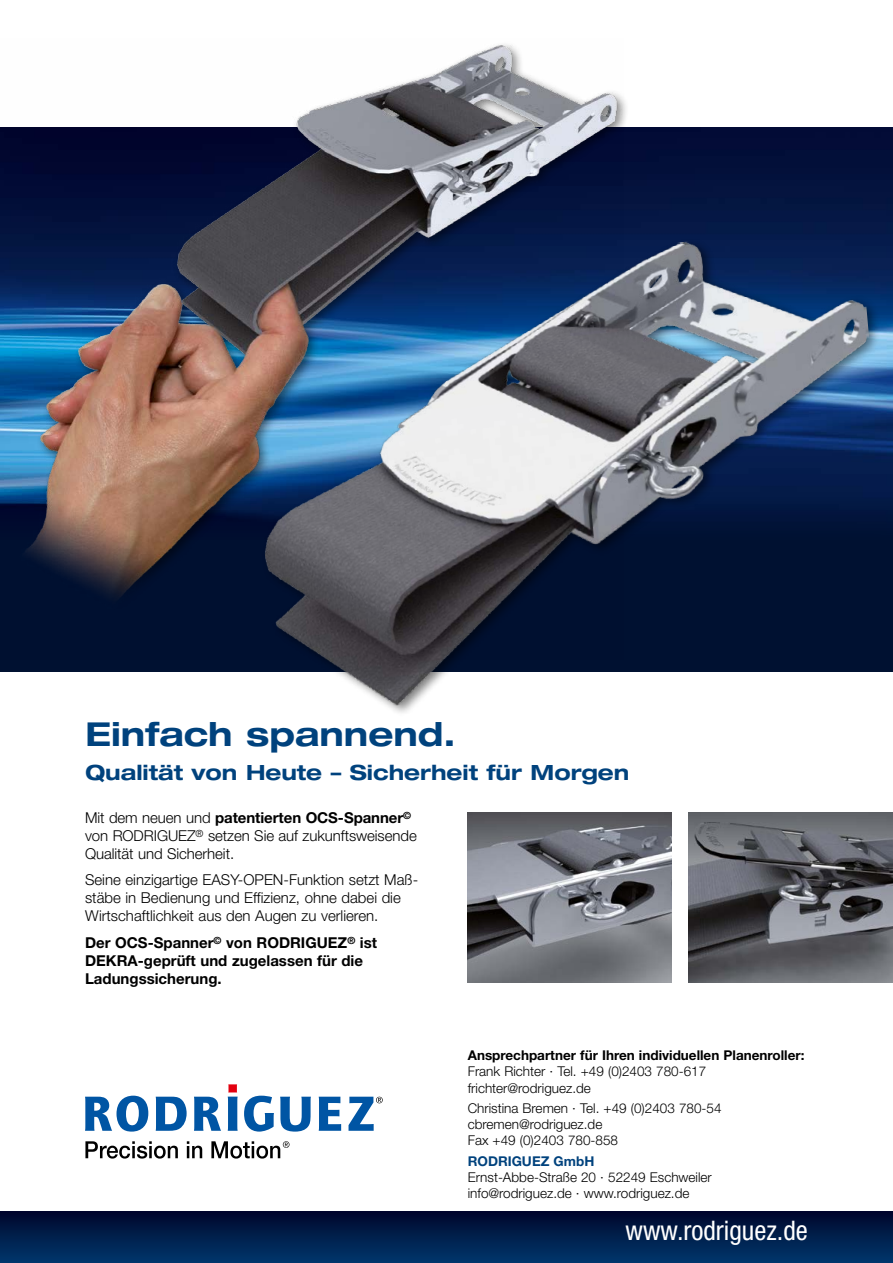
<style>
.page{position:relative;width:893px;height:1263px;background:#fff}
.page>*{position:absolute;margin:0;border:0;box-sizing:border-box;transform-origin:0 0}
.t1{font:700 expanded 33px "Helvetica Neue LT Std";color:#00427d}
.t2{font:condensed 27px "Helvetica Neue LT Std";color:#fff}
.t3{font:700 expanded 21px "Helvetica Neue LT Std";color:#00427d}
.t4{font:300 15px/18px "Helvetica Neue LT Std";color:#000}
.t5{font:700 15px/18px "Helvetica Neue LT Std";color:#000}
.t6{font:300 13.5px/16.2px "Helvetica Neue LT Std";color:#000}
.t7{font:700 13.5px "Helvetica Neue LT Std";color:#000}
.t8{font:700 13.5px "Helvetica Neue LT Std";color:#00427d}
.s1{font-weight:700}
</style>
<div class="page">
<img style="left:630px;top:128px;width:263px;height:99px">
<img style="left:0;top:44px;width:624px;height:616px">
<img style="left:241px;top:227px;width:652px;height:486px">
<svg style="left:85px;top:1096px;width:63px;height:35px"></svg>
<svg style="left:156px;top:1097px;width:31px;height:34px"></svg>
<svg style="left:194px;top:1097px;width:27px;height:34px"></svg>
<svg style="left:228px;top:1084px;width:10px;height:47px"></svg>
<svg style="left:244px;top:1096px;width:30px;height:35px"></svg>
<svg style="left:280px;top:1097px;width:31px;height:34px"></svg>
<svg style="left:319px;top:1097px;width:22px;height:34px"></svg>
<svg style="left:349px;top:1097px;width:34px;height:34px"></svg>
<svg style="left:85px;top:1141px;width:93px;height:17px"></svg>
<svg style="left:187px;top:1141px;width:15px;height:17px"></svg>
<svg style="left:211px;top:1141px;width:78px;height:17px"></svg>
<div style="left:0;top:1212px;width:893px;height:51px;background:linear-gradient(to bottom,#00072c,#00386d)"></div>
<img style="left:468px;top:812px;width:204px;height:170px">
<img style="left:689px;top:812px;width:204px;height:170px">
<h1 class="t1" style="left:85px;top:714px;width:372px">Einfach spannend.</h1>
<h3 class="t3" style="left:85px;top:759px;width:545px">Qualität von Heute – Sicherheit für Morgen</h3>
<p class="t4" style="left:85px;top:808px;width:333px">Mit dem neuen und <span class="s1">patentierten OCS-Spanner</span><sup>© </sup>von RODRIGUEZ<sup>®</sup> setzen Sie auf zukunftsweisende<br>Qualität und Sicherheit.</p>
<p class="t4" style="left:85px;top:871px;width:335px">Seine einzigartige EASY-OPEN-Funktion setzt Maß&shy;stäbe in Bedienung und Effizienz, ohne dabei die<br>Wirtschaftlichkeit aus den Augen zu verlieren.</p>
<p class="t5" style="left:85px;top:933px;width:293px">Der OCS-Spanner<sup>©</sup> von RODRIGUEZ<sup>®</sup> ist<br>DEKRA-geprüft und zugelassen für die<br>Ladungssicherung.</p>
<p class="t7" style="left:468px;top:1047px;width:338px">Ansprechpartner für Ihren individuellen Planenroller:</p>
<p class="t6" style="left:468px;top:1063px;width:240px">Frank Richter · Tel. +49 (0)2403 780-617 frichter@rodriguez.de</p>
<p class="t6" style="left:468px;top:1100px;width:255px">Christina Bremen · Tel. +49 (0)2403 780-54 cbremen@rodriguez.de<br>Fax +49 (0)2403 780-858</p>
<p class="t8" style="left:468px;top:1153px;width:128px">RODRIGUEZ GmbH</p>
<p class="t6" style="left:468px;top:1169px;width:246px">Ernst-Abbe-Straße 20 · 52249 Eschweiler info@rodriguez.de · www.rodriguez.de</p>
<h2 class="t2" style="left:625px;top:1214px;width:184px">www.rodriguez.de</h2>
</div>
